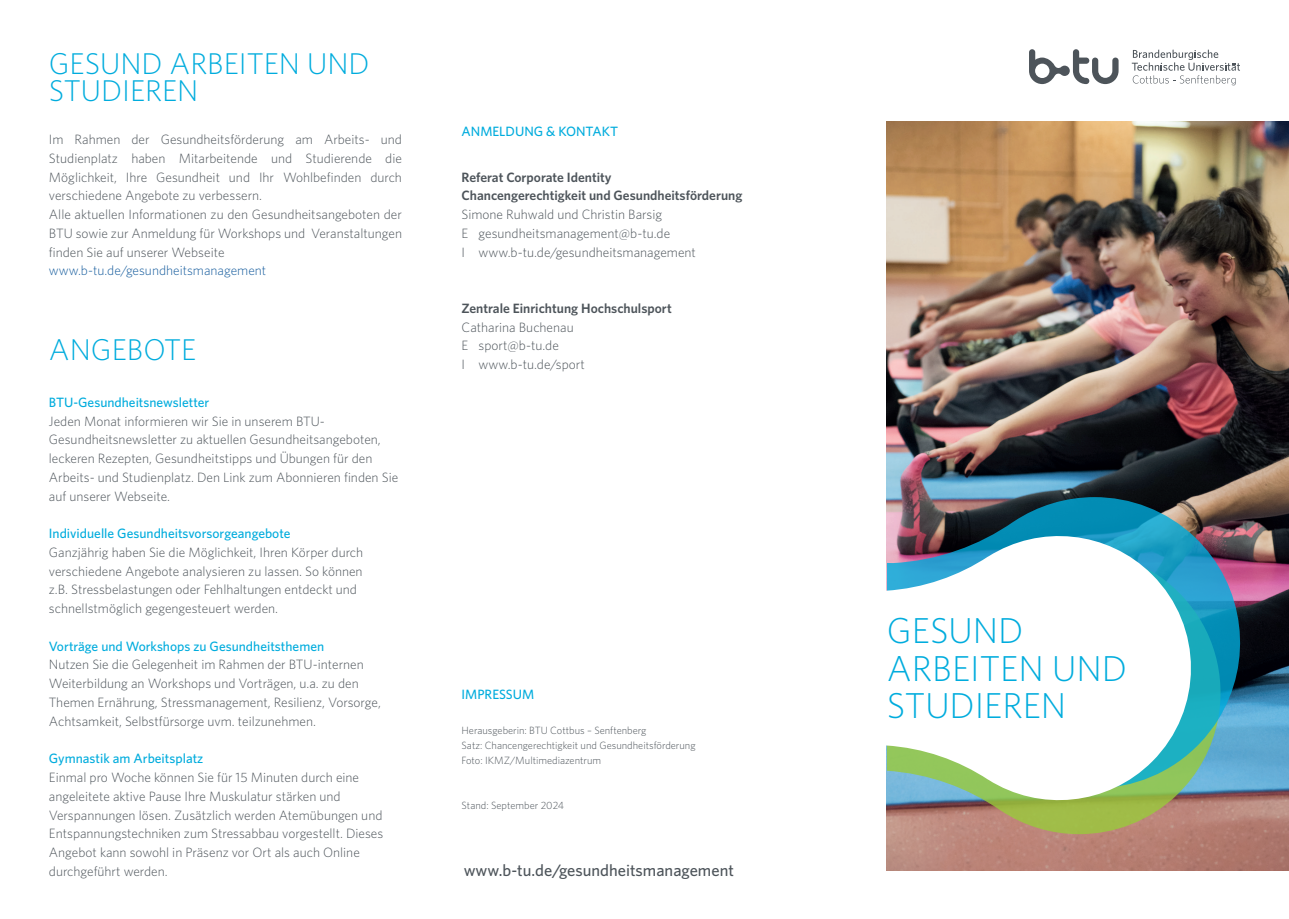
<style>
.page{position:relative;width:1289px;height:919px;background:#fff}
.page>*{position:absolute;margin:0;border:0;box-sizing:border-box;transform-origin:0 0}
.t1{font:300 36px/37.5px "Whitney";color:#00acdd}
.t2{font:300 30px/27px "Whitney";color:#00acdd}
.t3{font:500 16.5px "Whitney";color:#4d545a}
.t4{font:300 13.5px/18.8px "Whitney";color:#4d545a}
.t5{font:500 13.5px "Whitney";color:#00acdd}
.t6{font:600 13.5px/18.8px "Whitney";color:#4d545a}
.t7{font:300 13.5px "Whitney";color:#175d9e}
.t8{font:300 10.5px/15px "Whitney";color:#4d545a}
</style>
<div class="page">
<img style="left:887px;top:121px;width:401px;height:749px">
<svg style="left:887px;top:788px;width:334px;height:46px"></svg>
<img style="left:887px;top:497px;width:354px;height:291px">
<svg style="left:886px;top:524px;width:317px;height:288px"></svg>
<svg style="left:1029px;top:49px;width:89px;height:35px"></svg>
<svg style="left:1131px;top:50px;width:108px;height:35px"></svg>
<h2 class="t2" style="left:49px;top:49px;width:322px">GESUND ARBEITEN UND<br>STUDIEREN</h2>
<p class="t4" style="left:49px;top:130px;width:354px">Im Rahmen der Gesundheitsförderung am Arbeits- und Studienplatz haben Mitarbeitende und Studierende die Möglichkeit, Ihre Gesundheit und Ihr Wohlbefinden durch verschiedene Angebote zu verbessern.<br>Alle aktuellen Informationen zu den Gesundheitsangeboten der BTU sowie zur Anmeldung für Workshops und Veranstaltungen finden Sie auf unserer Webseite</p>
<p class="t7" style="left:49px;top:262px;width:219px">www.b-tu.de/gesundheitsmanagement</p>
<h2 class="t2" style="left:49px;top:335px;width:149px">ANGEBOTE</h2>
<p class="t5" style="left:49px;top:393px;width:162px">BTU-Gesundheitsnewsletter</p>
<p class="t4" style="left:49px;top:411px;width:351px">Jeden Monat informieren wir Sie in unserem BTU-Gesundheitsnewsletter zu aktuellen Gesundheitsangeboten, leckeren Rezepten, Gesundheitstipps und Übungen für den Arbeits- und Studienplatz. Den Link zum Abonnieren finden Sie auf unserer Webseite.</p>
<p class="t5" style="left:49px;top:524px;width:243px">Individuelle Gesundheitsvorsorgeangebote</p>
<p class="t4" style="left:49px;top:542px;width:316px">Ganzjährig haben Sie die Möglichkeit, Ihren Körper durch verschiedene Angebote analysieren zu lassen. So können z.B. Stressbelastungen oder Fehlhaltungen entdeckt und schnellstmöglich gegengesteuert werden.</p>
<p class="t5" style="left:49px;top:637px;width:277px">Vorträge und Workshops zu Gesundheitsthemen</p>
<p class="t4" style="left:49px;top:655px;width:333px">Nutzen Sie die Gelegenheit im Rahmen der BTU-internen Weiterbildung an Workshops und Vorträgen, u.a. zu den Themen Ernährung, Stressmanagement, Resilienz, Vorsorge, Achtsamkeit, Selbstfürsorge uvm. teilzunehmen.</p>
<p class="t5" style="left:49px;top:749px;width:156px">Gymnastik am Arbeitsplatz</p>
<p class="t4" style="left:49px;top:767px;width:336px">Einmal pro Woche können Sie für 15 Minuten durch eine angeleitete aktive Pause Ihre Muskulatur stärken und Verspannungen lösen. Zusätzlich werden Atemübungen und Entspannungstechniken zum Stressabbau vorgestellt. Dieses Angebot kann sowohl in Präsenz vor Ort als auch Online durchgeführt werden.</p>
<p class="t5" style="left:461px;top:122px;width:158px">ANMELDUNG &amp; KONTAKT</p>
<p class="t6" style="left:461px;top:167px;width:282px">Referat Corporate Identity<br>Chancengerechtigkeit und Gesundheitsförderung</p>
<p class="t4" style="left:461px;top:205px;width:236px">Simone Ruhwald und Christin Barsig<br>E gesundheitsmanagement@b-tu.de<br>I www.b-tu.de/gesundheitsmanagement</p>
<p class="t6" style="left:461px;top:298px;width:212px">Zentrale Einrichtung Hochschulsport</p>
<p class="t4" style="left:461px;top:317px;width:125px">Catharina Buchenau<br>E sport@b-tu.de<br>I www.b-tu.de/sport</p>
<p class="t5" style="left:461px;top:685px;width:74px">IMPRESSUM</p>
<p class="t8" style="left:461px;top:722px;width:235px">Herausgeberin: BTU Cottbus – Senftenberg<br>Satz: Chancengerechtigkeit und Gesundheitsförderung<br>Foto: IKMZ/Multimediazentrum</p>
<p class="t8" style="left:461px;top:797px;width:104px">Stand: September 2024</p>
<p class="t3" style="left:463px;top:859px;width:272px">www.b-tu.de/gesundheitsmanagement</p>
<h1 class="t1" style="left:887px;top:610px;width:241px">GESUND<br>ARBEITEN UND<br>STUDIEREN</h1>
</div>
